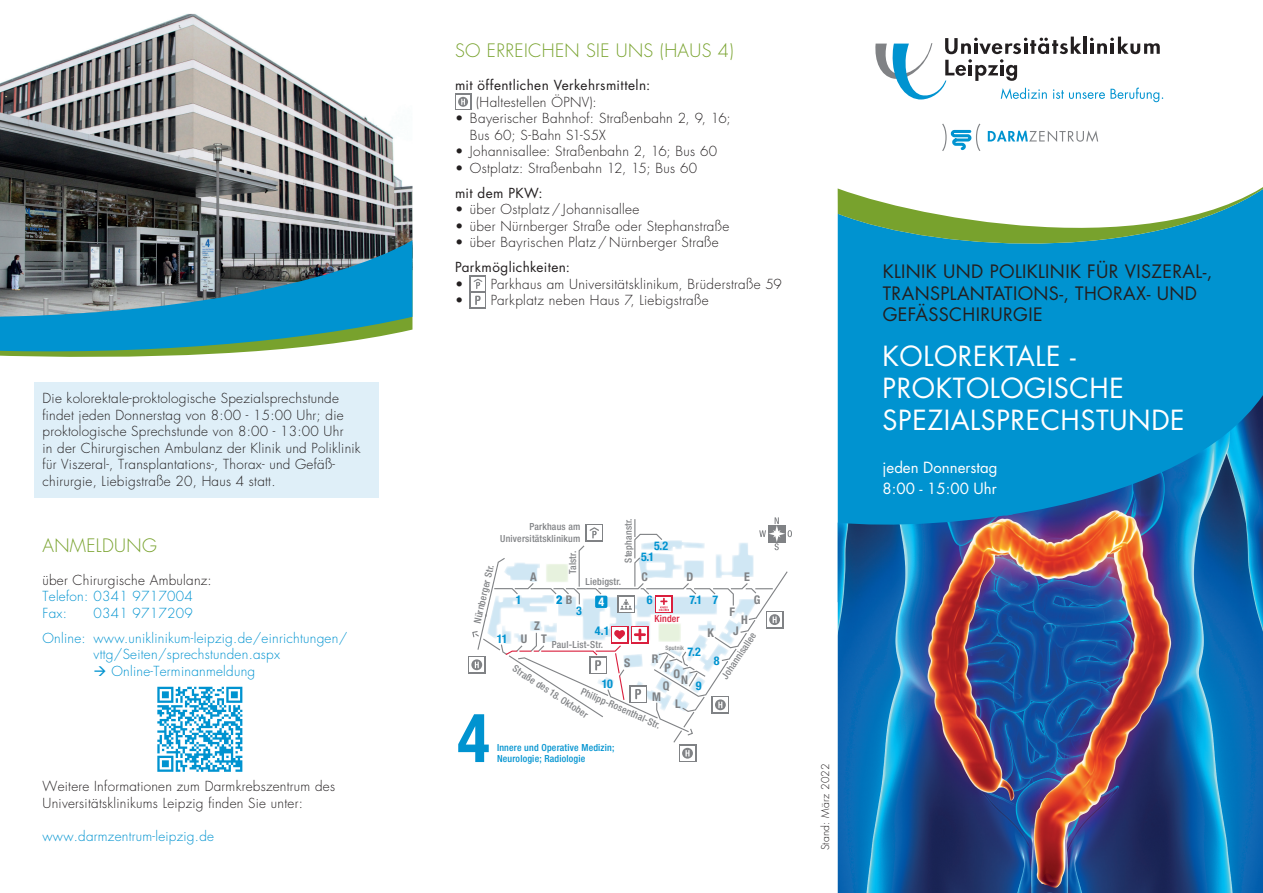
<style>
.page{position:relative;width:1263px;height:893px;background:#fff}
.page>*{position:absolute;margin:0;border:0;box-sizing:border-box;transform-origin:0 0}
.t1{font:700 condensed 67.5px "Helvetica Neue LT Std";color:#0093d0}
.t2{font:27px/32.4px "Futura Std";letter-spacing:.02em;color:#fff}
.t3{font:18px/21px "Futura Std";letter-spacing:.02em;color:#231f20}
.t4{font:300 18px "Futura Std";letter-spacing:.02em;color:#78a22d}
.t5{font:15px/21px "Futura Std";color:#fff}
.t6{font:300 13.5px/16.5px "Futura Std";letter-spacing:.02em;color:#231f20}
.t7{font:300 13.5px/16.5px "Futura Std";letter-spacing:.02em;color:#0093d0}
.t8{font:13.5px "Futura Std";letter-spacing:.025em;color:#231f20}
.t9{font:700 condensed 12px "Helvetica Neue LT Std";color:#0093d0}
.t10{font:700 condensed 12px "Helvetica Neue LT Std";color:#808285}
.t11{font:700 condensed 12px "Helvetica Neue LT Std";color:#fff}
.t12{font:300 10.5px "Futura Std";letter-spacing:.02em;color:#231f20}
.t13{font:500 condensed 9.75px/11.2px "Helvetica Neue LT Std";letter-spacing:.02em;color:#808285;text-align:right}
.t14{font:500 condensed 9.75px/10.8px "Helvetica Neue LT Std";letter-spacing:.02em;color:#0093d0}
.t15{font:500 condensed 9.75px "Helvetica Neue LT Std";letter-spacing:.02em;color:#da1f3d}
.t16{font:500 condensed 6px "Helvetica Neue LT Std";letter-spacing:.015em;color:#808285}
.s1{color:#808285}
</style>
<div class="page">
<div style="left:34px;top:382px;width:345px;height:115px;background:#dfeff8"></div>
<div style="left:455px;top:94px;width:16px;height:16px;background:#808285"></div>
<div style="left:456px;top:95px;width:14px;height:14px;background:#fff"></div>
<svg style="left:458px;top:97px;width:10px;height:10px"></svg>
<div style="left:470px;top:276px;width:16px;height:16px;background:#808285"></div>
<div style="left:471px;top:277px;width:14px;height:14px;background:#fff"></div>
<svg style="left:473px;top:279px;width:9px;height:10px"></svg>
<div style="left:470px;top:292px;width:16px;height:16px;background:#808285"></div>
<div style="left:471px;top:293px;width:14px;height:14px;background:#fff"></div>
<svg style="left:475px;top:296px;width:6px;height:9px"></svg>
<img style="left:0;top:13px;width:412px;height:227px">
<svg style="left:0;top:240px;width:412px;height:116px;background:#448699"></svg>
<div style="left:838px;top:269px;width:425px;height:126px;background:#0093d0"></div>
<svg style="left:838px;top:187px;width:425px;height:82px"></svg>
<img style="left:838px;top:395px;width:425px;height:498px">
<div style="left:468px;top:656px;width:18px;height:18px;background:#808285"></div>
<div style="left:469px;top:657px;width:15px;height:15px;background:#fff"></div>
<div style="left:679px;top:744px;width:17px;height:18px;background:#808285"></div>
<div style="left:680px;top:746px;width:15px;height:15px;background:#fff"></div>
<svg style="left:471px;top:517px;width:321px;height:242px"></svg>
<svg style="left:875px;top:37px;width:288px;height:65px"></svg>
<svg style="left:988px;top:130px;width:110px;height:12px"></svg>
<svg style="left:942px;top:123px;width:39px;height:28px"></svg>
<svg style="left:157px;top:687px;width:85px;height:85px"></svg>
<p class="t6" style="left:43px;top:391px;width:320px">Die kolorektale-proktologische Spezialsprechstunde findet jeden Donnerstag von 8:00 - 15:00 Uhr; die proktologische Sprechstunde von 8:00 - 13:00 Uhr<br>in der Chirurgischen Ambulanz der Klinik und Poliklinik für Viszeral-, Transplantations-, Thorax- und Gefäß&shy;chirurgie, Liebigstraße 20, Haus 4 statt.</p>
<h3 class="t4" style="left:43px;top:534px;width:116px">ANMELDUNG</h3>
<p class="t6" style="left:43px;top:572px;width:171px">über Chirurgische Ambulanz:</p>
<p class="t7" style="left:43px;top:589px;width:152px">Telefon: 0341 9717004<br>Fax:</p>
<p class="t7" style="left:43px;top:601px;width:306px;line-height:25px;text-indent:51px">0341 9717209<br>Online: www.uniklinikum-leipzig.de/einrichtungen/</p>
<p class="t7" style="left:94px;top:647px;width:188px">vttg/Seiten/sprechstunden.aspx</p>
<p class="t7" style="left:94px;top:663px;width:163px">→ Online-Terminanmeldung</p>
<p class="t6" style="left:43px;top:779px;width:294px">Weitere Informationen zum Darmkrebszentrum des<br>Universitätsklinikums Leipzig finden Sie unter:</p>
<p class="t7" style="left:43px;top:828px;width:173px">www.darmzentrum-leipzig.de</p>
<h3 class="t4" style="left:455px;top:40px;width:280px">SO ERREICHEN SIE UNS (HAUS 4)</h3>
<p class="t8" style="left:455px;top:77px;width:197px">mit öffentlichen Verkehrsmitteln:</p>
<p class="t6" style="left:476px;top:94px;width:122px">(Haltestellen ÖPNV):</p>
<p class="t6" style="left:470px;top:111px;width:262px;text-indent:-15px">• Bayerischer Bahnhof: Straßenbahn 2, 9, 16;<br>Bus 60; S-Bahn S1-S5X</p>
<p class="t6" style="left:455px;top:144px;width:264px">• Johannisallee: Straßenbahn 2, 16; Bus 60</p>
<p class="t6" style="left:455px;top:160px;width:244px">• Ostplatz: Straßenbahn 12, 15; Bus 60</p>
<p class="t8" style="left:455px;top:184px;width:89px">mit dem PKW:</p>
<p class="t6" style="left:455px;top:202px;width:186px">• über Ostplatz / Johannisallee</p>
<p class="t6" style="left:455px;top:218px;width:276px">• über Nürnberger Straße oder Stephanstraße</p>
<p class="t6" style="left:455px;top:235px;width:265px">• über Bayrischen Platz / Nürnberger Straße</p>
<p class="t8" style="left:455px;top:259px;width:117px">Parkmöglichkeiten:</p>
<p class="t6" style="left:455px;top:276px;width:328px">• Parkhaus am Universitätsklinikum, Brüderstraße 59</p>
<p class="t6" style="left:455px;top:293px;width:255px">• Parkplatz neben Haus 7, Liebigstraße</p>
<p class="t13" style="left:622px;top:563px;width:46px;rotate:-90deg">Stephanstr.</p>
<p class="t13" style="left:500px;top:521px;width:82px">Parkhaus am<br>Universitätsklinikum</p>
<p class="t9" style="left:654px;top:539px;width:15px">5.2</p>
<p class="t13" style="left:567px;top:574px;width:25px;rotate:-90deg">Talstr.</p>
<p class="t9" style="left:641px;top:549px;width:14px">5.1</p>
<p class="t13" style="left:471px;top:622px;width:62px;rotate:-77deg">Nürnberger Str.</p>
<p class="t10" style="left:642px;top:569px;width:8px">C</p>
<p class="t10" style="left:687px;top:569px;width:8px">D</p>
<p class="t10" style="left:744px;top:569px;width:7px">E</p>
<p class="t10" style="left:530px;top:569px;width:8px">A</p>
<p class="t13" style="left:585px;top:575px;width:37px">Liebigstr.</p>
<p class="t9" style="left:647px;top:593px;width:7px">6</p>
<p class="t10" style="left:754px;top:593px;width:8px">G</p>
<p class="t9" style="left:556px;top:593px;width:17px">2 <span class="s1">B</span></p>
<p class="t9" style="left:516px;top:593px;width:7px">1</p>
<p class="t9" style="left:689px;top:593px;width:30px">7.1 7</p>
<p class="t10" style="left:707px;top:625px;width:8px">K</p>
<p class="t11" style="left:598px;top:594px;width:7px">4</p>
<p class="t9" style="left:595px;top:623px;width:16px">4.1</p>
<p class="t9" style="left:576px;top:603px;width:7px">3</p>
<p class="t10" style="left:729px;top:605px;width:7px">F</p>
<p class="t15" style="left:654px;top:613px;width:27px">Kinder</p>
<p class="t10" style="left:741px;top:613px;width:8px">H</p>
<p class="t10" style="left:534px;top:619px;width:7px">Z</p>
<p class="t10" style="left:733px;top:623px;width:7px">J</p>
<p class="t13" style="left:552px;top:638px;width:53px">Paul-List-Str.</p>
<p class="t13" style="left:719px;top:675px;width:56px;rotate:-57deg">Johannisallee</p>
<p class="t10" style="left:521px;top:632px;width:28px">U T</p>
<p class="t9" style="left:497px;top:632px;width:12px">11</p>
<p class="t16" style="left:666px;top:644px;width:20px">Sputnik</p>
<p class="t9" style="left:687px;top:644px;width:15px">7.2</p>
<p class="t10" style="left:652px;top:652px;width:8px">R</p>
<p class="t9" style="left:714px;top:653px;width:7px">8</p>
<p class="t10" style="left:624px;top:655px;width:8px">S</p>
<p class="t10" style="left:665px;top:661px;width:8px">P</p>
<p class="t13" style="left:517px;top:663px;width:89px;rotate:33deg">Straße des 18. Oktober</p>
<p class="t10" style="left:673px;top:670px;width:16px">ON</p>
<p class="t9" style="left:602px;top:676px;width:13px">10</p>
<p class="t10" style="left:663px;top:679px;width:8px">Q</p>
<p class="t9" style="left:696px;top:679px;width:7px">9</p>
<p class="t13" style="left:584px;top:685px;width:87px;rotate:24deg">Philipp-Rosenthal-Str.</p>
<p class="t10" style="left:652px;top:689px;width:10px">M</p>
<p class="t10" style="left:675px;top:697px;width:7px">L</p>
<h1 class="t1" style="left:457px;top:697px;width:34px">4</h1>
<p class="t14" style="left:497px;top:742px;width:119px">Innere und Operative Medizin;<br>Neurologie; Radiologie</p>
<p class="t12" style="left:819px;top:850px;width:89px;rotate:-90deg">Stand: März 2022</p>
<h3 class="t3" style="left:883px;top:262px;width:331px">KLINIK UND POLIKLINIK FÜR VISZERAL-,<br>TRANSPLANTATIONS-, THORAX- UND<br>GEFÄSSCHIRURGIE</h3>
<h2 class="t2" style="left:883px;top:340px;width:303px">KOLOREKTALE -<br>PROKTOLOGISCHE<br>SPEZIALSPRECHSTUNDE</h2>
<p class="t5" style="left:883px;top:457px;width:116px">jeden Donnerstag<br>8:00 - 15:00 Uhr</p>
</div>
